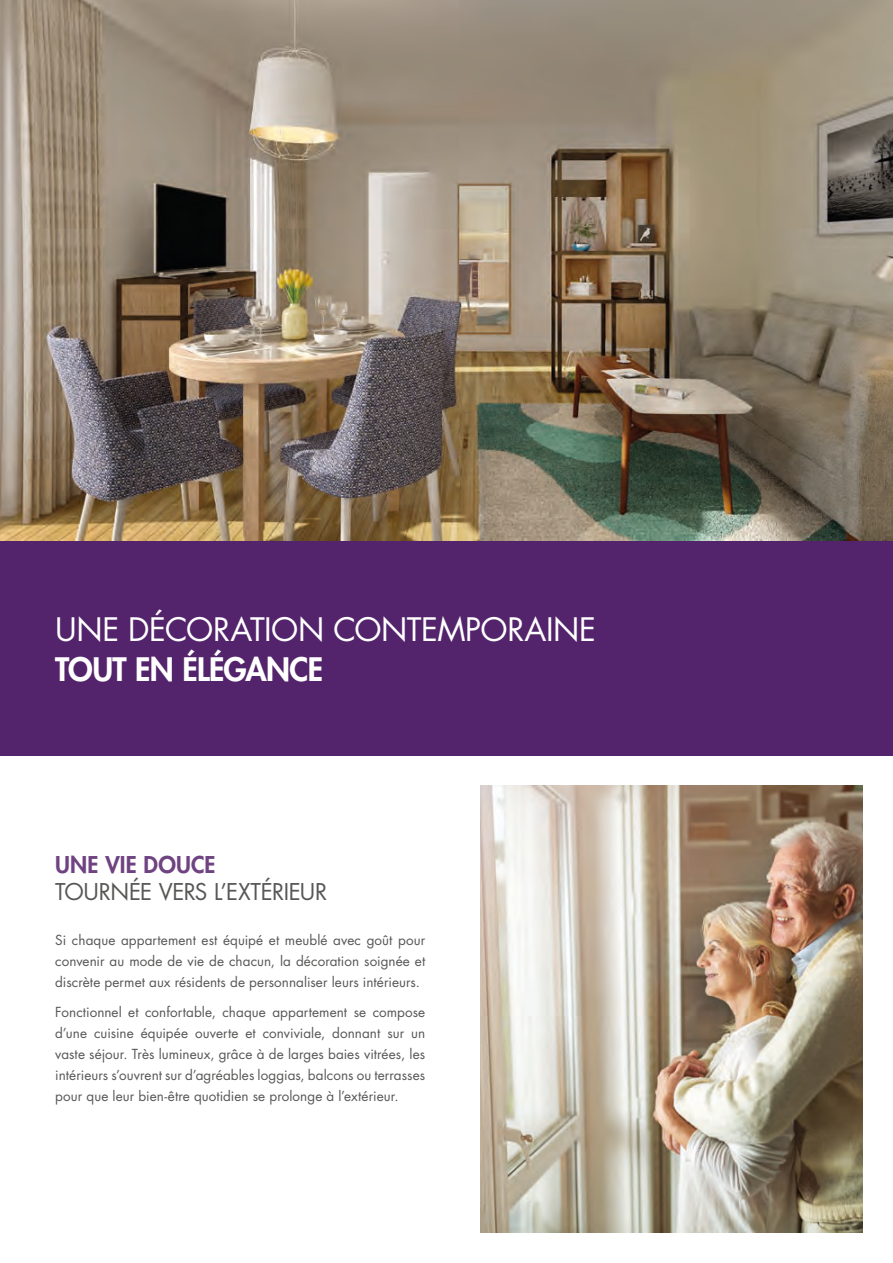
<style>
.page{position:relative;width:893px;height:1263px;background:#fff}
.page>*{position:absolute;margin:0;border:0;box-sizing:border-box;transform-origin:0 0}
.t1{font:31.5px "Futura Std";letter-spacing:-.015em;color:#fff}
.t2{font:800 31.5px "Futura Std";letter-spacing:-.02em;color:#fff}
.t3{font:22.5px "Futura Std";letter-spacing:-.02em;color:#575756}
.t4{font:800 22.5px "Futura Std";letter-spacing:.005em;color:#6f4381}
.t5{font:13.5px/21px "Futura Std";letter-spacing:.005em;color:#575756;text-align:justify}
</style>
<div class="page">
<div style="left:0;top:540px;width:893px;height:215px;background:#53236b"></div>
<img style="left:0;top:0;width:893px;height:540px">
<img style="left:480px;top:785px;width:382px;height:448px">
<h1 class="t1" style="left:55px;top:609px;width:542px">UNE DÉCORATION CONTEMPORAINE</h1>
<h1 class="t2" style="left:55px;top:649px;width:270px">TOUT EN ÉLÉGANCE</h1>
<h2 class="t4" style="left:55px;top:850px;width:162px">UNE VIE DOUCE</h2>
<h2 class="t3" style="left:55px;top:877px;width:274px">TOURNÉE VERS L’EXTÉRIEUR</h2>
<p class="t5" style="left:55px;top:930px;width:371px">Si chaque appartement est équipé et meublé avec goût pour convenir au mode de vie de chacun, la décoration soignée et discrète permet aux résidents de personnaliser leurs intérieurs.</p>
<p class="t5" style="left:55px;top:1001px;width:371px">Fonctionnel et confortable, chaque appartement se compose d’une cuisine équipée ouverte et conviviale, donnant sur un vaste séjour. Très lumineux, grâce à de larges baies vitrées, les intérieurs s’ouvrent sur d’agréables loggias, balcons ou terrasses pour que leur bien-être quotidien se prolonge à l’extérieur.</p>
</div>
